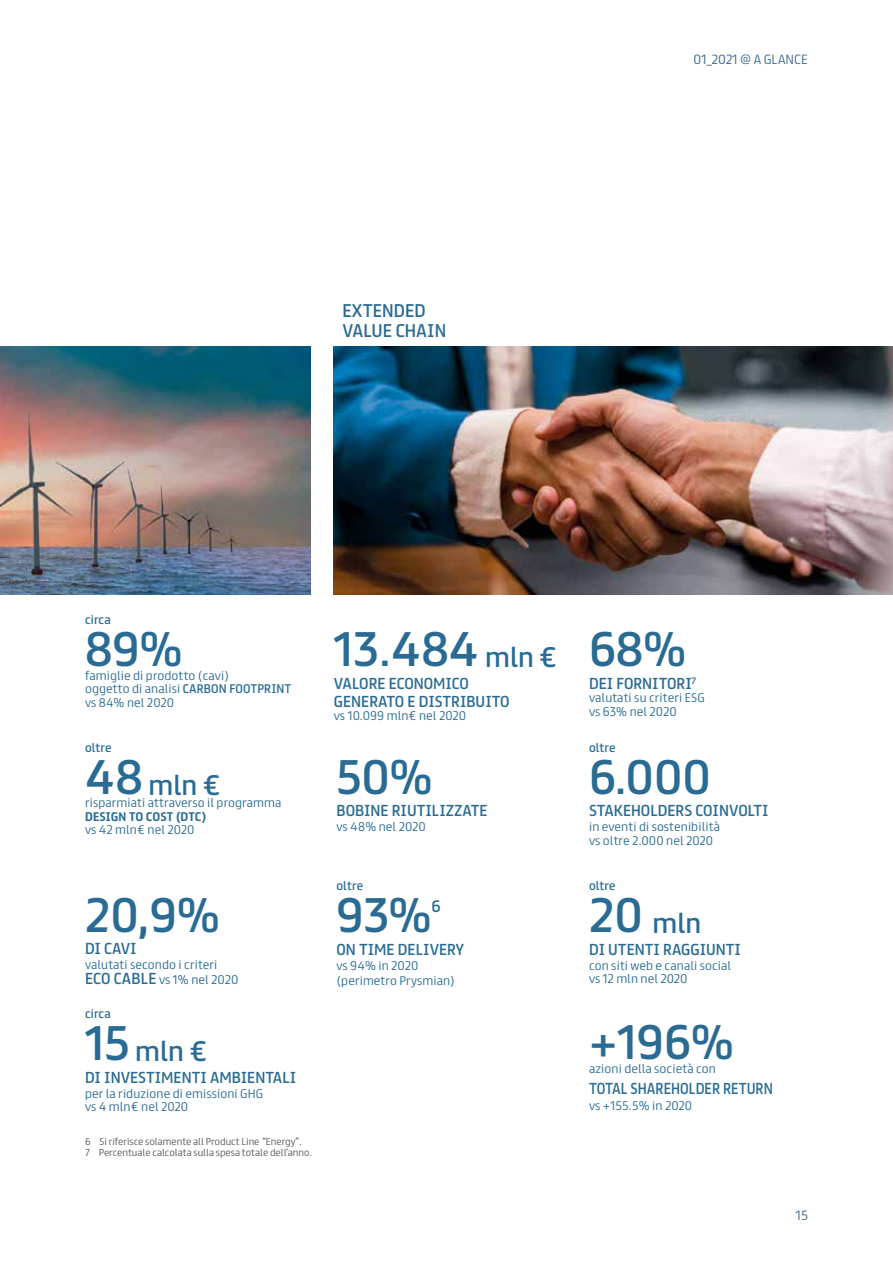
<style>
.page{position:relative;width:893px;height:1263px;background:#fff}
.page>*{position:absolute;margin:0;border:0;box-sizing:border-box;transform-origin:0 0}
.t1{font:43.5px "FS Truman";color:#296b93}
.t2{font:25.35px "FS Truman";color:#296b93}
.t3{font:16.5px/19.8px "FS Truman";color:#296b93}
.t4{font:14.85px "FS Truman";color:#296b93}
.t5{font:14.25px/18px "FS Truman";color:#296b93}
.t6{font:14.25px "FS Truman";color:#296b93;scale:.92 1}
.t7{font:300 12px "FS Truman";color:#3d668b}
.t8{font:300 11.25px/13.5px "FS Truman";letter-spacing:.01em;color:#296b93}
.t9{font:11.25px "FS Truman";letter-spacing:.01em;color:#296b93}
.t10{font:700 11.25px "FS Truman";color:#296b93}
.t11{font:300 9px/10.8px "FS Truman";color:#575756}
.s1{font-weight:400}
.s2{font-size:43.5px}
.s3{font-weight:400;font-size:14.25px}
.s4{font-size:25.35px}
</style>
<div class="page">
<img style="left:334px;top:346px;width:559px;height:249px">
<img style="left:0;top:346px;width:310px;height:249px">
<h3 class="t3" style="left:342px;top:299px;width:105px">EXTENDED<br>VALUE CHAIN</h3>
<p class="t7" style="left:694px;top:48px;width:116px">01_2021 @ A GLANCE</p>
<p class="t9" style="left:85px;top:610px;width:27px">circa</p>
<h1 class="t1" style="left:85px;top:611px;width:99px">89%</h1>
<p class="t8" style="left:85px;top:668px;width:208px">famiglie di prodotto (cavi)<br>oggetto di analisi <span class="s1">CARBON FOOTPRINT </span>vs 84% nel 2020</p>
<p class="t9" style="left:85px;top:738px;width:28px">oltre</p>
<h2 class="t2" style="left:85px;top:763px;width:137px"><span class="s2">48</span> mln €</h2>
<p class="t8" style="left:85px;top:795px;width:198px">risparmiati attraverso il programma</p>
<p class="t10" style="left:85px;top:807px;width:123px">DESIGN TO COST (DTC)</p>
<p class="t8" style="left:85px;top:822px;width:111px">vs 42 mln€ nel 2020</p>
<h1 class="t1" style="left:85px;top:877px;width:136px">20,9%</h1>
<p class="t5" style="left:85px;top:939px;width:53px">DI CAVI</p>
<p class="t8" style="left:85px;top:956px;width:155px;line-height:15px">valutati secondo i criteri<br><span class="s3">ECO CABLE</span> vs 1% nel 2020</p>
<p class="t9" style="left:85px;top:1004px;width:27px">circa</p>
<h2 class="t2" style="left:85px;top:1029px;width:123px"><span class="s2">15</span> mln €</h2>
<p class="t5" style="left:85px;top:1067px;width:213px">DI INVESTIMENTI AMBIENTALI</p>
<p class="t8" style="left:85px;top:1086px;width:180px">per la riduzione di emissioni GHG vs 4 mln€ nel 2020</p>
<p class="t11" style="left:85px;top:1135px;width:229px">6 Si riferisce solamente all Product Line “Energy”.<br>7 Percentuale calcolata sulla spesa totale dell’anno.</p>
<h1 class="t1" style="left:334px;top:611px;width:225px">13.484 <span class="s4">mln €</span></h1>
<p class="t5" style="left:334px;top:673px;width:177px">VALORE ECONOMICO<br>GENERATO E DISTRIBUITO</p>
<p class="t8" style="left:334px;top:708px;width:134px">vs 10.099 mln€ nel 2020</p>
<h1 class="t1" style="left:336px;top:739px;width:98px">50%</h1>
<p class="t5" style="left:336px;top:800px;width:153px">BOBINE RIUTILIZZATE</p>
<p class="t8" style="left:336px;top:819px;width:91px">vs 48% nel 2020</p>
<p class="t9" style="left:336px;top:876px;width:28px">oltre</p>
<h1 class="t1" style="left:336px;top:877px;width:97px">93%</h1>
<h3 class="t4" style="left:431px;top:893px;width:11px">6</h3>
<p class="t5" style="left:336px;top:939px;width:129px">ON TIME DELIVERY</p>
<p class="t8" style="left:336px;top:957px;width:120px;line-height:15px">vs 94% in 2020 (perimetro Prysmian)</p>
<h1 class="t1" style="left:589px;top:611px;width:99px">68%</h1>
<p class="t5" style="left:589px;top:673px;width:109px">DEI FORNITORI<sup>7</sup></p>
<p class="t8" style="left:589px;top:690px;width:117px">valutati su criteri ESG vs 63% nel 2020</p>
<p class="t9" style="left:589px;top:738px;width:28px">oltre</p>
<h1 class="t1" style="left:589px;top:739px;width:123px">6.000</h1>
<p class="t5" style="left:589px;top:801px;width:181px">STAKEHOLDERS COINVOLTI</p>
<p class="t8" style="left:589px;top:819px;width:132px">in eventi di sostenibilità vs oltre 2.000 nel 2020</p>
<p class="t9" style="left:589px;top:876px;width:28px">oltre</p>
<h2 class="t2" style="left:589px;top:901px;width:114px"><span class="s2">20</span> mln</h2>
<p class="t5" style="left:589px;top:939px;width:154px">DI UTENTI RAGGIUNTI</p>
<p class="t8" style="left:589px;top:958px;width:144px">con siti web e canali social vs 12 mln nel 2020</p>
<h1 class="t1" style="left:589px;top:1004px;width:146px">+196%</h1>
<p class="t8" style="left:589px;top:1061px;width:128px">azioni della società con</p>
<p class="t6" style="left:589px;top:1076px;width:201px">TOTAL SHAREHOLDER RETURN</p>
<p class="t8" style="left:589px;top:1098px;width:105px">vs +155.5% in 2020</p>
<p class="t7" style="left:796px;top:1205px;width:14px">15</p>
</div>
